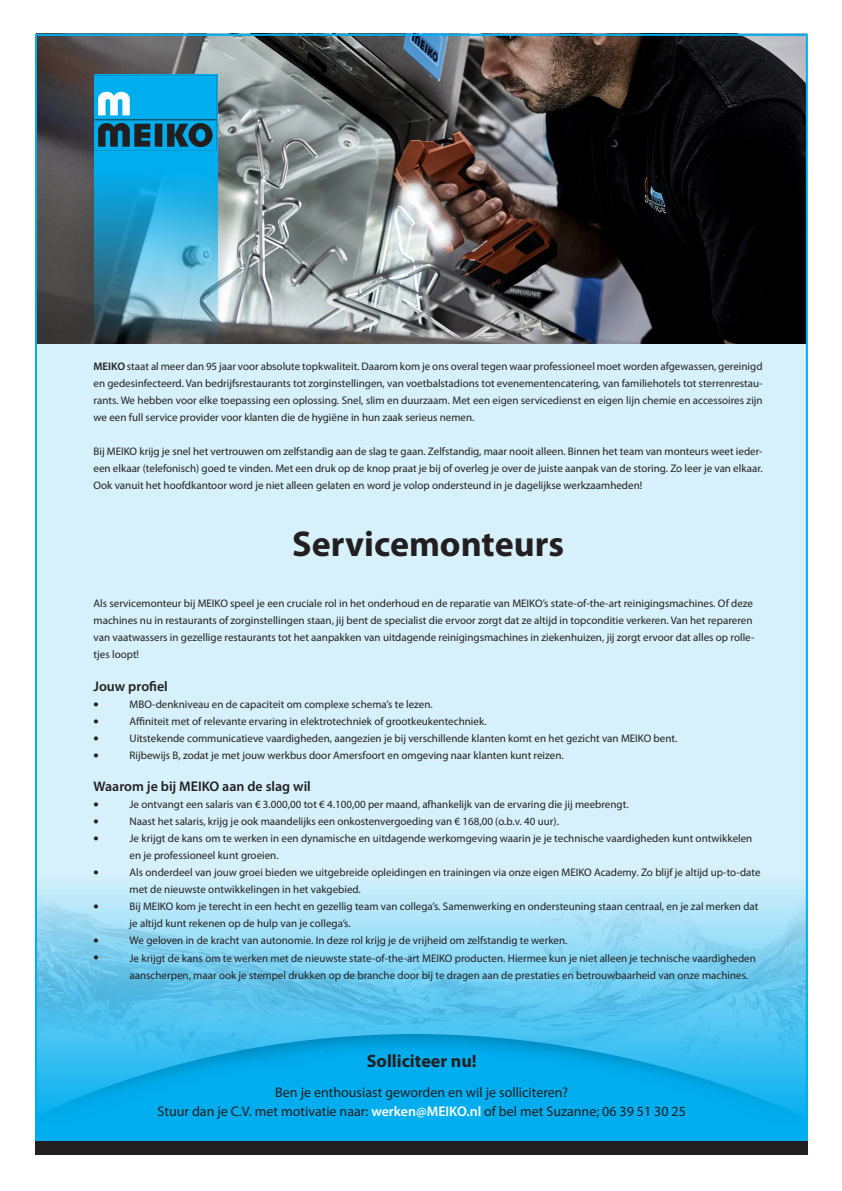
<style>
.page{position:relative;width:842px;height:1191px;background:#fff}
.page>*{position:absolute;margin:0;border:0;box-sizing:border-box;transform-origin:0 0}
.t1{font:700 36px "Myriad Pro";color:#231f20}
.t2{font:700 18px "Myriad Pro";color:#231f20}
.t3{font:14px "Myriad Pro";color:#231f20}
.t4{font:600 14px "Myriad Pro";color:#231f20}
.t5{font:11px/17px "Myriad Pro";color:#231f20}
.t6{font:7px "Wingdings";color:#231f20}
.s1{font-weight:600}
.s2{font-weight:600;color:#fff}
</style>
<div class="page">
<div style="left:36px;top:316px;width:770px;height:814px;background:#d6f1fb"></div>
<img style="left:38px;top:37px;width:767px;height:306px">
<img style="left:94px;top:74px;width:123px;height:77px">
<svg style="left:38px;top:883px;width:767px;height:258px"></svg>
<div style="left:35px;top:1141px;width:773px;height:14px;background:#231f20"></div>
<svg style="left:94px;top:151px;width:123px;height:192px"></svg>
<p class="t5" style="left:94px;top:358px;width:671px;text-align:justify"><span class="s1">MEIKO</span> staat al meer dan 95 jaar voor absolute topkwaliteit. Daarom kom je ons overal tegen waar professioneel moet worden afgewassen, gereinigd en gedesinfecteerd. Van bedrijfsrestaurants tot zorginstellingen, van voetbalstadions tot evenementencatering, van familiehotels tot sterrenrestau&shy;rants. We hebben voor elke toepassing een oplossing. Snel, slim en duurzaam. Met een eigen servicedienst en eigen lijn chemie en accessoires zijn we een full service provider voor klanten die de hygiëne in hun zaak serieus nemen.</p>
<p class="t5" style="left:94px;top:443px;width:671px;text-align:justify">Bij MEIKO krijg je snel het vertrouwen om zelfstandig aan de slag te gaan. Zelfstandig, maar nooit alleen. Binnen het team van monteurs weet ieder&shy;een elkaar (telefonisch) goed te vinden. Met een druk op de knop praat je bij of overleg je over de juiste aanpak van de storing. Zo leer je van elkaar.<br>Ook vanuit het hoofdkantoor word je niet alleen gelaten en word je volop ondersteund in je dagelijkse werkzaamheden!</p>
<p class="t1" style="left:292px;top:521px;width:273px">Servicemonteurs</p>
<p class="t5" style="left:94px;top:595px;width:662px">Als servicemonteur bij MEIKO speel je een cruciale rol in het onderhoud en de reparatie van MEIKO’s state-of-the-art reinigingsmachines. Of deze machines nu in restaurants of zorginstellingen staan, jij bent de specialist die ervoor zorgt dat ze altijd in topconditie verkeren. Van het repareren van vaatwassers in gezellige restaurants tot het aanpakken van uitdagende reinigingsmachines in ziekenhuizen, jij zorgt ervoor dat alles op rolle&shy;tjes loopt!</p>
<p class="t4" style="left:94px;top:677px;width:76px">Jouw profiel</p>
<p class="t6" style="left:94px;top:700px;width:7px">●</p>
<p class="t5" style="left:130px;top:695px;width:305px">MBO-denkniveau en de capaciteit om complexe schema’s te lezen.</p>
<p class="t6" style="left:94px;top:717px;width:7px">●</p>
<p class="t5" style="left:130px;top:712px;width:359px">Affiniteit met of relevante ervaring in elektrotechniek of grootkeukentechniek.</p>
<p class="t6" style="left:94px;top:734px;width:7px">●</p>
<p class="t5" style="left:130px;top:729px;width:549px">Uitstekende communicatieve vaardigheden, aangezien je bij verschillende klanten komt en het gezicht van MEIKO bent.</p>
<p class="t6" style="left:94px;top:751px;width:7px">●</p>
<p class="t5" style="left:130px;top:746px;width:436px">Rijbewijs B, zodat je met jouw werkbus door Amersfoort en omgeving naar klanten kunt reizen.</p>
<p class="t4" style="left:94px;top:778px;width:219px">Waarom je bij MEIKO aan de slag wil</p>
<p class="t6" style="left:94px;top:801px;width:7px">●</p>
<p class="t5" style="left:130px;top:796px;width:500px">Je ontvangt een salaris van € 3.000,00 tot € 4.100,00 per maand, afhankelijk van de ervaring die jij meebrengt.</p>
<p class="t6" style="left:94px;top:818px;width:7px">●</p>
<p class="t5" style="left:130px;top:813px;width:431px">Naast het salaris, krijg je ook maandelijks een onkostenvergoeding van € 168,00 (o.b.v. 40 uur).</p>
<p class="t6" style="left:94px;top:835px;width:7px">●</p>
<p class="t5" style="left:130px;top:830px;width:624px">Je krijgt de kans om te werken in een dynamische en uitdagende werkomgeving waarin je je technische vaardigheden kunt ontwikkelen en je professioneel kunt groeien.</p>
<p class="t6" style="left:94px;top:869px;width:7px">●</p>
<p class="t5" style="left:130px;top:864px;width:632px">Als onderdeel van jouw groei bieden we uitgebreide opleidingen en trainingen via onze eigen MEIKO Academy. Zo blijf je altijd up-to-date met de nieuwste ontwikkelingen in het vakgebied.</p>
<p class="t6" style="left:94px;top:903px;width:7px">●</p>
<p class="t5" style="left:130px;top:898px;width:630px">Bij MEIKO kom je terecht in een hecht en gezellig team van collega’s. Samenwerking en ondersteuning staan centraal, en je zal merken dat je altijd kunt rekenen op de hulp van je collega’s.</p>
<p class="t6" style="left:94px;top:937px;width:7px">●</p>
<p class="t5" style="left:130px;top:932px;width:439px">We geloven in de kracht van autonomie. In deze rol krijg je de vrijheid om zelfstandig te werken.</p>
<p class="t6" style="left:94px;top:954px;width:7px">●</p>
<p class="t5" style="left:130px;top:949px;width:628px">Je krijgt de kans om te werken met de nieuwste state-of-the-art MEIKO producten. Hiermee kun je niet alleen je technische vaardigheden aanscherpen, maar ook je stempel drukken op de branche door bij te dragen aan de prestaties en betrouwbaarheid van onze machines.</p>
<p class="t2" style="left:367px;top:1049px;width:111px">Solliciteer nu!</p>
<p class="t3" style="left:275px;top:1083px;width:294px">Ben je enthousiast geworden en wil je solliciteren?</p>
<p class="t3" style="left:158px;top:1102px;width:530px">Stuur dan je C.V. met motivatie naar: <span class="s2">werken@MEIKO.nl</span> of bel met Suzanne; 06 39 51 30 25</p>
</div>
